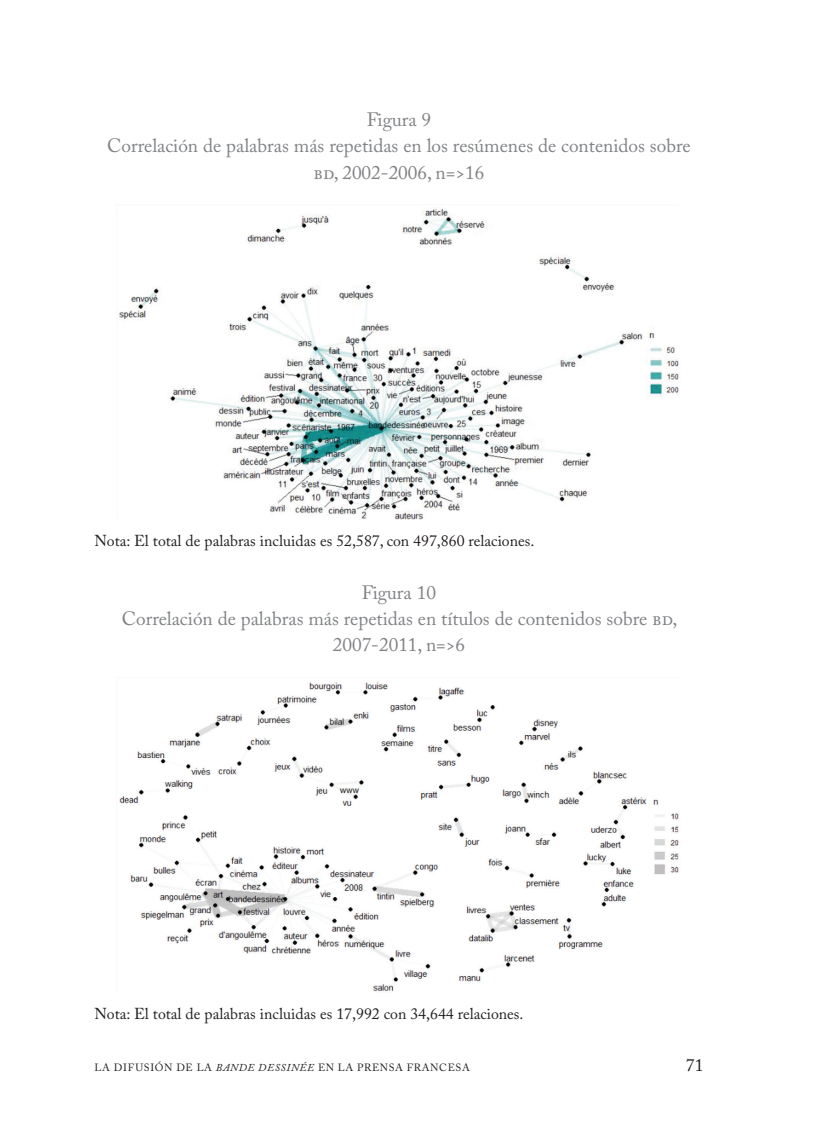
<style>
.page{position:relative;width:819px;height:1141px;background:#fff}
.page>*{position:absolute;margin:0;border:0;box-sizing:border-box;transform-origin:0 0}
.t1{font:19.25px/26.2px "Adobe Caslon Pro";color:#808285;text-align:center}
.t2{font:17.5px "Adobe Caslon Pro";color:#231f20}
.t3{font:15.75px "Adobe Caslon Pro";color:#231f20}
.t4{font:10.5px "Adobe Caslon Pro";letter-spacing:.065em;color:#231f20}
.s1{font-style:italic}
</style>
<div class="page">
<img style="left:116px;top:208px;width:563px;height:312px">
<img style="left:119px;top:682px;width:560px;height:310px">
<p class="t1" style="left:107px;top:106px;width:585px">Figura 9<br>Correlación de palabras más repetidas en los resúmenes de contenidos sobre bd, 2002-2006, n=&gt;16</p>
<p class="t3" style="left:94px;top:531px;width:441px">Nota: El total de palabras incluidas es 52,587, con 497,860 relaciones.</p>
<p class="t1" style="left:122px;top:579px;width:557px">Figura 10<br>Correlación de palabras más repetidas en títulos de contenidos sobre bd,<br>2007-2011, n=&gt;6</p>
<p class="t3" style="left:94px;top:1004px;width:430px">Nota: El total de palabras incluidas es 17,992 con 34,644 relaciones.</p>
<p class="t4" style="left:95px;top:1061px;width:376px">La difusión de la <span class="s1">BANDE DESSINÉE</span> en la prensa francesa</p>
<p class="t2" style="left:686px;top:1054px;width:19px">71</p>
</div>
